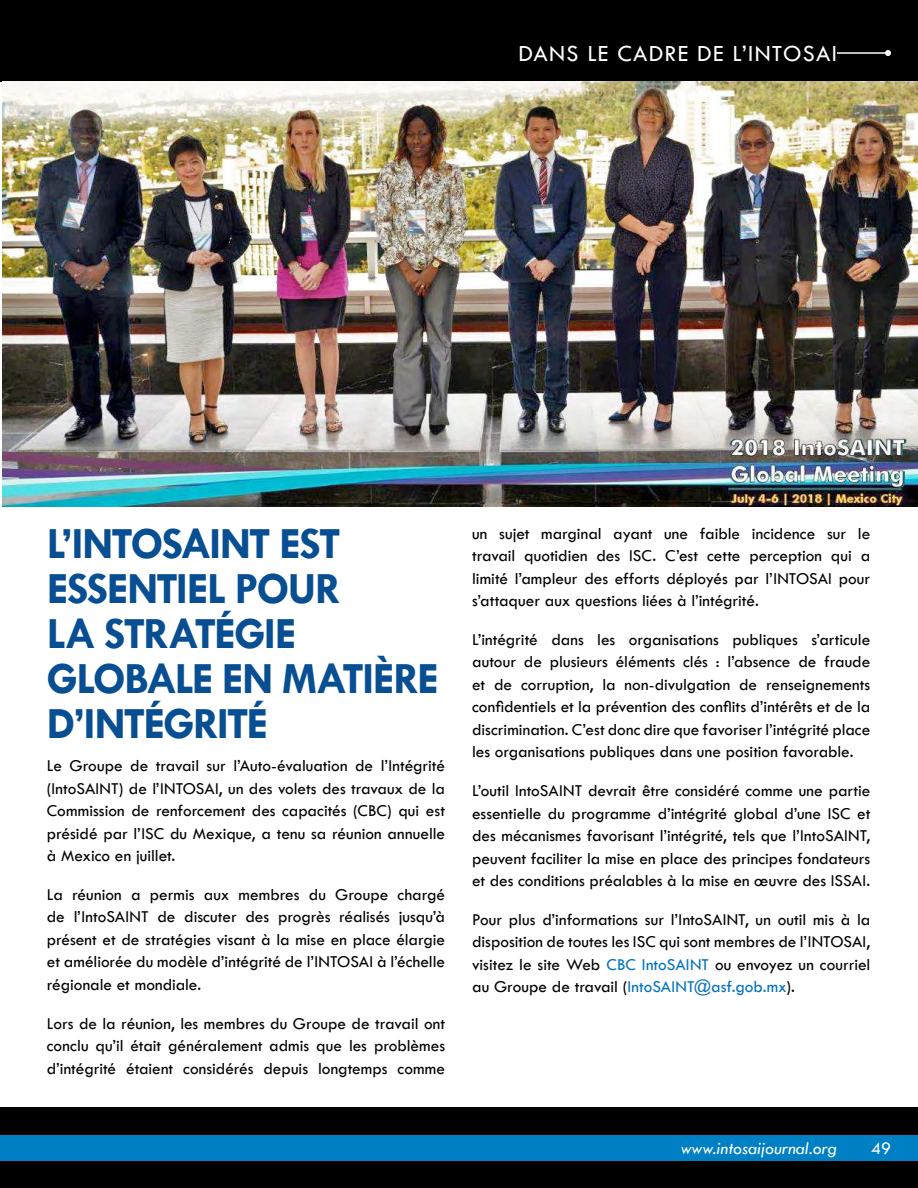
<style>
.page{position:relative;width:918px;height:1188px;background:#fff}
.page>*{position:absolute;margin:0;border:0;box-sizing:border-box;transform-origin:0 0}
.t1{font:700 45px/45px "Tw Cen";letter-spacing:-.04em;color:#074e92}
.t2{font:24px "Tw Cen";letter-spacing:.05em;color:#fff}
.t3{font:italic 18px "Tw Cen";color:#fff}
.t4{font:18px "Tw Cen";color:#fff}
.t5{font:17.25px/22.5px "Tw Cen";letter-spacing:-.005em;color:#000;text-align:justify}
.s1{color:#0072bc}
</style>
<div class="page">
<img style="left:2px;top:81px;width:916px;height:426px">
<div style="left:0;top:1107px;width:918px;height:81px;background:#000"></div>
<div style="left:0;top:1135px;width:918px;height:26px;background:#0080c4"></div>
<div style="left:0;top:0;width:918px;height:81px;background:#000"></div>
<hr style="left:837px;top:52px;width:51px;height:2px;background:#fff">
<svg style="left:885px;top:50px;width:6px;height:6px"></svg>
<h2 class="t2" style="left:518px;top:39px;width:320px">DANS LE CADRE DE L’INTOSAI</h2>
<h1 class="t1" style="left:47px;top:520px;width:394px">L’INTOSAINT EST<br>ESSENTIEL POUR<br>LA STRATÉGIE<br>GLOBALE EN MATIÈRE<br>D’INTÉGRITÉ</h1>
<p class="t5" style="left:47px;top:754px;width:400px">Le Groupe de travail sur l’Auto-évaluation de l’Intégrité (IntoSAINT) de l’INTOSAI, un des volets des travaux de la Commission de renforcement des capacités (CBC) qui est présidé par l’ISC du Mexique, a tenu sa réunion annuelle à Mexico en juillet.</p>
<p class="t5" style="left:47px;top:883px;width:400px">La réunion a permis aux membres du Groupe chargé de l’IntoSAINT de discuter des progrès réalisés jusqu’à présent et de stratégies visant à la mise en place élargie et améliorée du modèle d’intégrité de l’INTOSAI à l’échelle régionale et mondiale.</p>
<p class="t5" style="left:47px;top:1012px;width:400px">Lors de la réunion, les membres du Groupe de travail ont conclu qu’il était généralement admis que les problèmes d’intégrité étaient considérés depuis longtemps comme</p>
<p class="t5" style="left:472px;top:522px;width:400px">un sujet marginal ayant une faible incidence sur le travail quotidien des ISC. C’est cette perception qui a limité l’ampleur des efforts déployés par l’INTOSAI pour s’attaquer aux questions liées à l’intégrité.</p>
<p class="t5" style="left:472px;top:628px;width:400px">L’intégrité dans les organisations publiques s’articule autour de plusieurs éléments clés : l’absence de fraude et de corruption, la non‑divulgation de renseignements confidentiels et la prévention des conflits d’intérêts et de la discrimination. C’est donc dire que favoriser l’intégrité place les organisations publiques dans une position favorable.</p>
<p class="t5" style="left:472px;top:779px;width:400px">L’outil IntoSAINT devrait être considéré comme une partie essentielle du programme d’intégrité global d’une ISC et des mécanismes favorisant l’intégrité, tels que l’IntoSAINT, peuvent faciliter la mise en place des principes fondateurs et des conditions préalables à la mise en œuvre des ISSAI.</p>
<p class="t5" style="left:472px;top:908px;width:400px">Pour plus d’informations sur l’IntoSAINT, un outil mis à la disposition de toutes les ISC qui sont membres de l’INTOSAI, visitez le site Web <span class="s1">CBC IntoSAINT</span> ou envoyez un courriel au Groupe de travail (<span class="s1">IntoSAINT@asf.gob.mx</span>).</p>
<p class="t3" style="left:681px;top:1138px;width:158px">www.intosaijournal.org</p>
<p class="t4" style="left:871px;top:1138px;width:21px">49</p>
</div>
